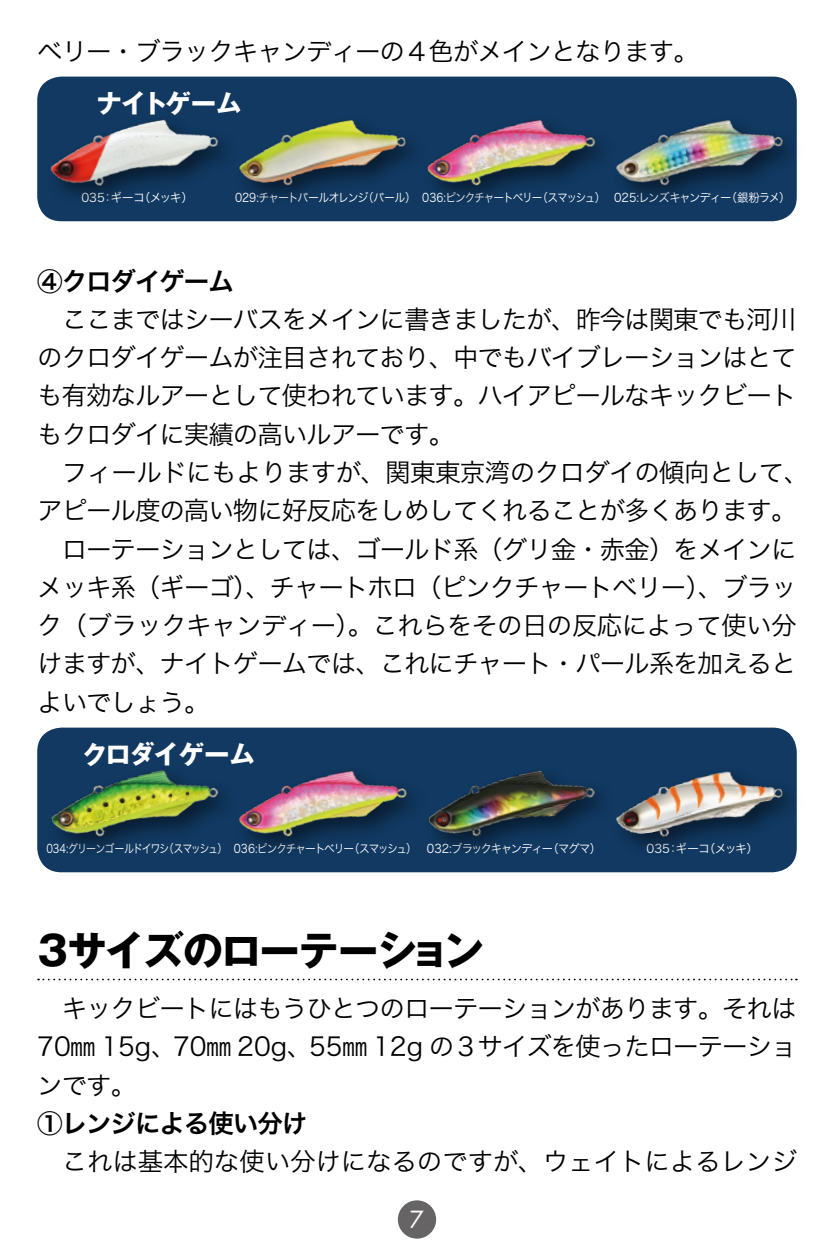
<style>
.page{position:relative;width:834px;height:1251px;background:#fff}
.page>*{position:absolute;margin:0;border:0;box-sizing:border-box;transform-origin:0 0}
.t1{font:700 40.5px "Gothic MB101 Pro";letter-spacing:-.055em;color:#000}
.t2{font:25.5px/38.4px "Hira Kaku Pro W3";letter-spacing:-.04em;color:#000;text-align:justify}
.t3{font:25.5px "Hira Kaku Pro W3";letter-spacing:-.005em;color:#000}
.t4{font:25.5px "Hira Kaku Pro W6";letter-spacing:-.04em;color:#000}
.t5{font:700 25.5px "Gothic MB101 Pro";letter-spacing:-.03em;color:#fff}
.t6{font:23.1px "Futura";color:#fff}
.t7{font:12px "Hira Kaku Pro W3";letter-spacing:-.1em;color:#fff;scale:.84 1}
.t8{font:12px "Hira Kaku Pro W3";letter-spacing:-.1em;color:#fff;scale:.91 1}
.t9{font:12px "Hira Kaku Pro W3";letter-spacing:-.05em;color:#fff}
</style>
<div class="page">
<div style="left:398px;top:1199px;width:38px;height:39px;background:#666464;border-radius:50%"></div>
<div style="left:37px;top:77px;width:759px;height:144px;background:#113961;border-radius:24px"></div>
<img style="left:37px;top:102px;width:188px;height:99px">
<img style="left:239px;top:119px;width:173px;height:78px">
<img style="left:427px;top:119px;width:175px;height:78px">
<div style="left:608px;top:112px;width:195px;height:96px;background:#000;opacity:.5"></div>
<img style="left:608px;top:112px;width:187px;height:89px">
<div style="left:37px;top:727px;width:759px;height:145px;background:#113961;border-radius:24px"></div>
<img style="left:37px;top:753px;width:187px;height:99px">
<img style="left:239px;top:770px;width:174px;height:78px">
<img style="left:427px;top:770px;width:174px;height:78px">
<div style="left:608px;top:762px;width:197px;height:96px;background:#000;opacity:.5"></div>
<img style="left:608px;top:762px;width:187px;height:90px">
<svg style="left:38px;top:978px;width:758px;height:2px"></svg>
<p class="t2" style="left:37px;top:30px;width:663px">ベリー・ブラックキャンディーの４色がメインとなります。</p>
<p class="t5" style="left:96px;top:82px;width:147px">ナイトゲーム</p>
<p class="t9" style="left:81px;top:187px;width:113px">035：ギーコ（メッキ）</p>
<p class="t8" style="left:235px;top:187px;width:612px">029:チャートパールオレンジ（パール） 036:ピンクチャートベリー（スマッシュ） 025:レンズキャンディー（銀粉ラメ）</p>
<p class="t4" style="left:37px;top:258px;width:198px">④クロダイゲーム</p>
<p class="t2" style="left:37px;top:298px;width:760px;text-indent:24px">ここまではシーバスをメインに書きましたが、昨今は関東でも河川のクロダイゲームが注目されており、中でもバイブレーションはとても有効なルアーとして使われています。ハイアピールなキックビートもクロダイに実績の高いルアーです。</p>
<p class="t2" style="left:62px;top:451px;width:748px">フィールドにもよりますが、関東東京湾のクロダイの傾向として、</p>
<p class="t2" style="left:37px;top:489px;width:760px">アピール度の高い物に好反応をしめしてくれることが多くあります。</p>
<p class="t2" style="left:62px;top:528px;width:736px">ローテーションとしては、ゴールド系（グリ金・赤金）をメインに</p>
<p class="t2" style="left:37px;top:566px;width:760px">メッキ系（ギーゴ）、チャートホロ（ピンクチャートベリー）、ブラッ</p>
<p class="t2" style="left:37px;top:604px;width:760px">ク（ブラックキャンディー）。これらをその日の反応によって使い分</p>
<p class="t2" style="left:37px;top:642px;width:760px">けますが、ナイトゲームでは、これにチャート・パール系を加えると</p>
<p class="t2" style="left:37px;top:681px;width:174px">よいでしょう。</p>
<p class="t5" style="left:82px;top:733px;width:175px">クロダイゲーム</p>
<p class="t7" style="left:46px;top:837px;width:661px">034:グリーンゴールドイワシ（スマッシュ） 036:ピンクチャートベリー（スマッシュ） 032:ブラックキャンディー（マグマ）</p>
<p class="t9" style="left:646px;top:837px;width:113px">035：ギーコ（メッキ）</p>
<h1 class="t1" style="left:32px;top:917px;width:453px">３サイズのローテーション</h1>
<p class="t2" style="left:37px;top:987px;width:760px;text-indent:24px">キックビートにはもうひとつのローテーションがあります。それは70㎜ 15g、70㎜ 20g、55㎜ 12g の３サイズを使ったローテーションです。</p>
<p class="t4" style="left:37px;top:1100px;width:271px">①レンジによる使い分け</p>
<p class="t3" style="left:62px;top:1138px;width:736px">これは基本的な使い分けになるのですが、ウェイトによるレンジ</p>
<p class="t6" style="left:410px;top:1203px;width:16px">7</p>
</div>
